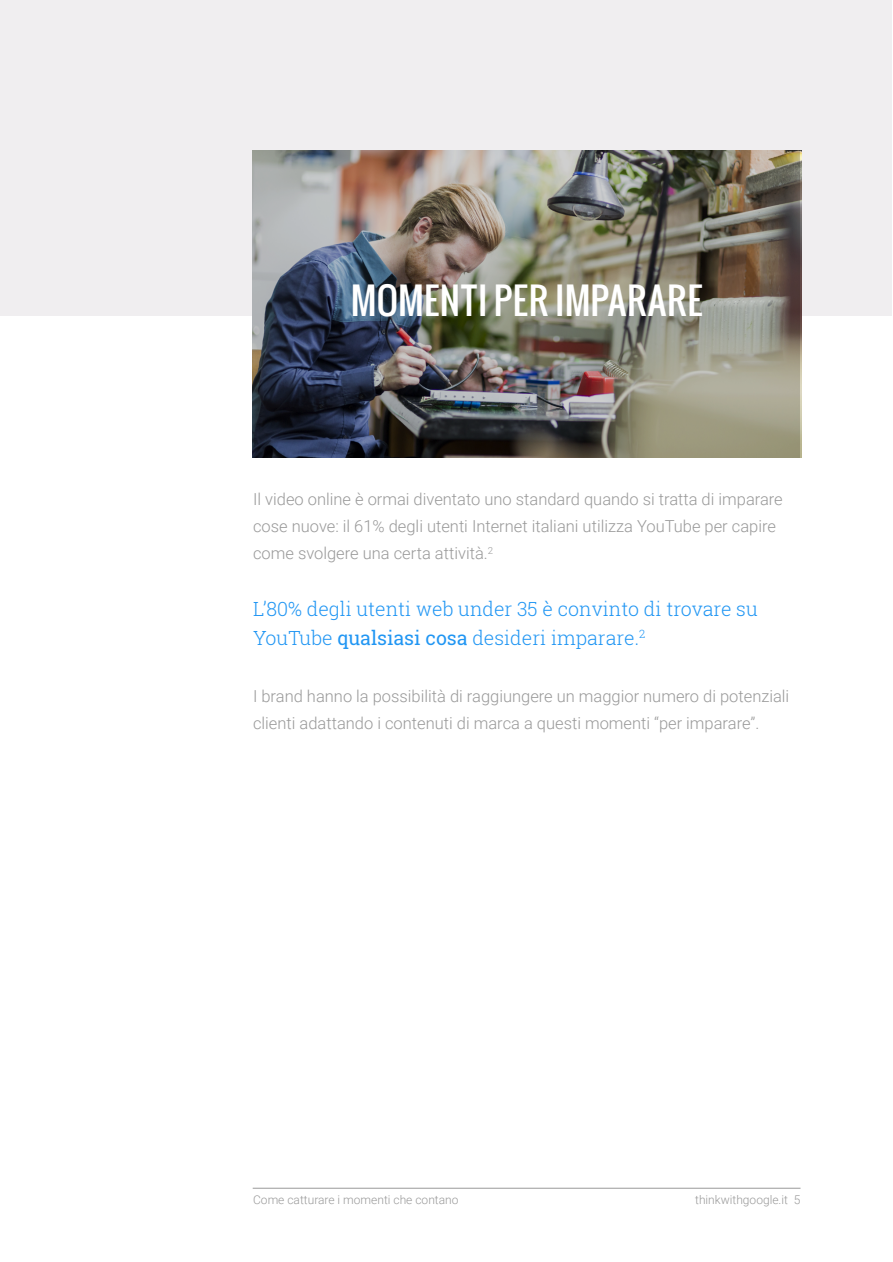
<style>
.page{position:relative;width:893px;height:1262px;background:#fff}
.page>*{position:absolute;margin:0;border:0;box-sizing:border-box;transform-origin:0 0}
.t1{font:36px "Oswald";color:#fff}
.t2{font:300 19.5px/28.5px "Roboto Slab";color:#2196f3}
.t3{font:300 16.5px/27px "Roboto";color:#999}
.t4{font:300 12px "Roboto";color:#999}
.s1{font-weight:400}
</style>
<div class="page">
<div style="left:1px;top:0;width:891px;height:315px;background:#f0eef0"></div>
<hr style="left:253px;top:1188px;width:547px;height:1px;background:#999">
<img style="left:252px;top:151px;width:548px;height:307px">
<h1 class="t1" style="left:351px;top:273px;width:354px">MOMENTI PER IMPARARE</h1>
<p class="t3" style="left:253px;top:485px;width:531px">Il video online è ormai diventato uno standard quando si tratta di imparare cose nuove: il 61% degli utenti Internet italiani utilizza YouTube per capire come svolgere una certa attività.<sup>2</sup></p>
<p class="t2" style="left:253px;top:594px;width:506px">L’80% degli utenti web under 35 è convinto di trovare su<br>YouTube <span class="s1">qualsiasi cosa</span> desideri imparare.<sup>2</sup></p>
<p class="t3" style="left:253px;top:682px;width:537px">I brand hanno la possibilità di raggiungere un maggior numero di potenziali clienti adattando i contenuti di marca a questi momenti “per imparare”.</p>
<p class="t4" style="left:253px;top:1191px;width:207px">Come catturare i momenti che contano</p>
<p class="t4" style="left:695px;top:1190px;width:107px">thinkwithgoogle.it 5</p>
</div>
